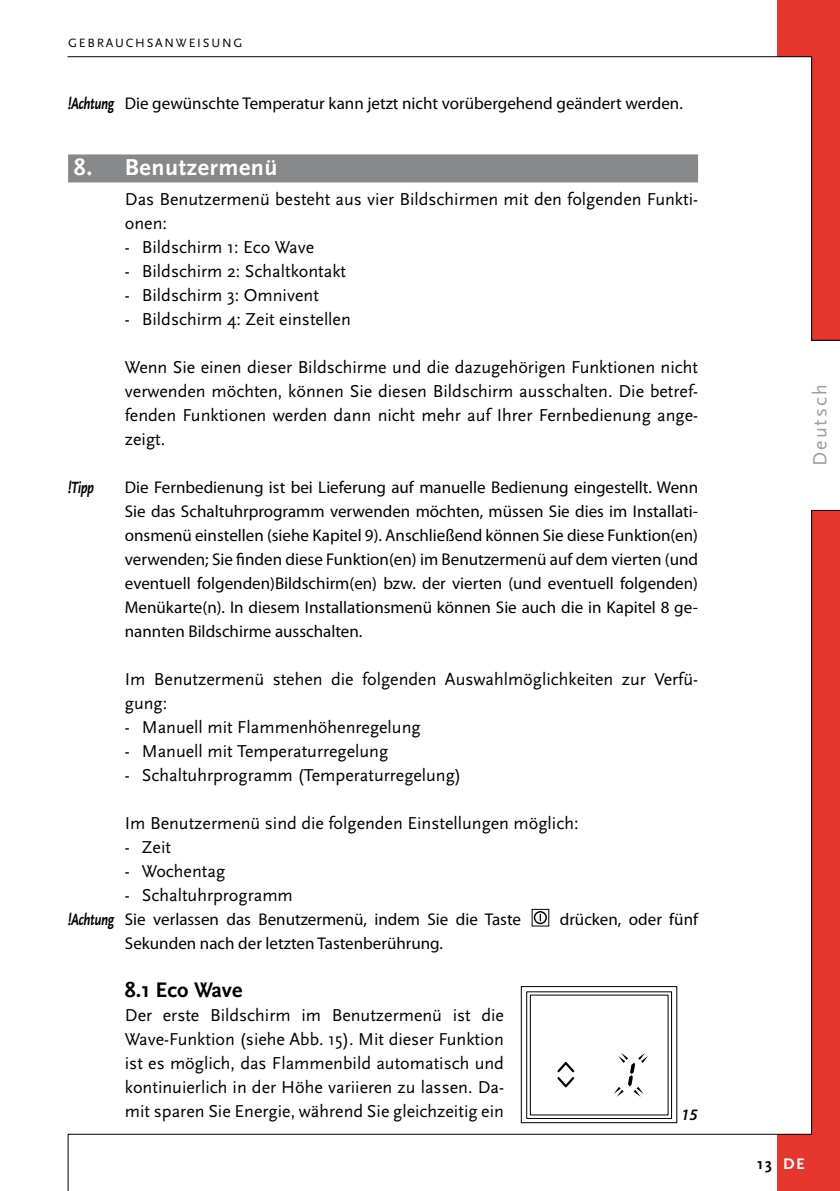
<style>
.page{position:relative;width:840px;height:1191px;background:#fff}
.page>*{position:absolute;margin:0;border:0;box-sizing:border-box;transform-origin:0 0}
.t1{font:700 24px "Scala Sans";letter-spacing:.025em;color:#fff}
.t2{font:700 22px "Scala Sans";color:#000}
.t3{font:20px "Scala Sans";letter-spacing:.105em;color:#9c9e9f}
.t4{font:18px/24px "Scala Sans";color:#000}
.t5{font:17px/24px "Myriad Pro";color:#000;text-align:justify}
.t6{font:italic 700 17px "Scala Sans";color:#000;scale:.77 1}
.t7{font:700 16px "Scala Sans";color:#000}
.t8{font:italic 600 16px "Myriad Pro";color:#000}
.t9{font:700 16px "Scala Sans";color:#fff}
.t10{font:12.6px "Scala Sans";letter-spacing:.145em;color:#000}
.s1{font-family:"Scala Sans";font-weight:700;font-style:italic}
</style>
<div class="page">
<svg style="left:810px;top:57px;width:29px;height:283px;background:#dd3a31"></svg>
<svg style="left:811px;top:510px;width:28px;height:624px;background:#c72e26"></svg>
<div style="left:68px;top:154px;width:629px;height:28px;background:#87888a"></div>
<div style="left:531px;top:909px;width:18px;height:17px;border:1px solid #000"></div>
<div style="left:533px;top:911px;width:13px;height:13px;border:1px solid #000;border-radius:50%"></div>
<svg style="left:614px;top:1053px;width:33px;height:43px"></svg>
<svg style="left:557px;top:1062px;width:17px;height:25px"></svg>
<div style="left:520px;top:986px;width:156px;height:137px;border:1px solid #000"></div>
<div style="left:777px;top:1134px;width:62px;height:57px;background:#e5352c"></div>
<div style="left:777px;top:0;width:62px;height:57px;background:#e5352c"></div>
<hr style="left:68px;top:56px;width:743px;height:1px;background:#000">
<svg style="left:68px;top:1133px;width:743px;height:58px"></svg>
<p class="t10" style="left:68px;top:36px;width:176px">GEBRAUCHSANWEISUNG</p>
<p class="t5" style="left:68px;top:91px;width:616px"><span class="s1">!Achtung</span> Die gewünschte Temperatur kann jetzt nicht vorübergehend geändert werden.</p>
<h1 class="t1" style="left:74px;top:154px;width:205px">8. Benutzermenü</h1>
<p class="t4" style="left:125px;top:188px;width:574px">Das Benutzermenü besteht aus vier Bildschirmen mit den folgenden Funkti&shy;onen:</p>
<p class="t4" style="left:125px;top:236px;width:191px">- Bildschirm 1: Eco Wave</p>
<p class="t4" style="left:125px;top:260px;width:223px">- Bildschirm 2: Schaltkontakt</p>
<p class="t4" style="left:125px;top:284px;width:195px">- Bildschirm 3: Omnivent</p>
<p class="t4" style="left:125px;top:308px;width:227px">- Bildschirm 4: Zeit einstellen</p>
<p class="t4" style="left:125px;top:356px;width:574px;text-align:justify">Wenn Sie einen dieser Bildschirme und die dazugehörigen Funktionen nicht verwenden möchten, können Sie diesen Bildschirm ausschalten. Die betref&shy;fenden Funktionen werden dann nicht mehr auf Ihrer Fernbedienung ange&shy;zeigt.</p>
<p class="t6" style="left:68px;top:478px;width:35px">!Tipp</p>
<p class="t5" style="left:125px;top:475px;width:574px">Die Fernbedienung ist bei Lieferung auf manuelle Bedienung eingestellt. Wenn Sie das Schaltuhrprogramm verwenden möchten, müssen Sie dies im Installati&shy;onsmenü einstellen (siehe Kapitel 9). Anschließend können Sie diese Funktion(en) verwenden; Sie finden diese Funktion(en) im Benutzermenü auf dem vierten (und eventuell folgenden)Bildschirm(en) bzw. der vierten (und eventuell folgenden)<br>Menükarte(n). In diesem Installationsmenü können Sie auch die in Kapitel 8 ge&shy;nannten Bildschirme ausschalten.</p>
<p class="t4" style="left:125px;top:668px;width:574px">Im Benutzermenü stehen die folgenden Auswahlmöglichkeiten zur Verfü&shy;gung:</p>
<p class="t4" style="left:125px;top:716px;width:297px">- Manuell mit Flammenhöhenregelung</p>
<p class="t4" style="left:125px;top:740px;width:265px">- Manuell mit Temperaturregelung</p>
<p class="t4" style="left:125px;top:764px;width:338px">- Schaltuhrprogramm (Temperaturregelung)</p>
<p class="t4" style="left:125px;top:812px;width:455px">Im Benutzermenü sind die folgenden Einstellungen möglich:</p>
<p class="t4" style="left:125px;top:836px;width:48px">- Zeit</p>
<p class="t4" style="left:125px;top:860px;width:102px">- Wochentag</p>
<p class="t4" style="left:125px;top:883px;width:169px">- Schaltuhrprogramm</p>
<p class="t5" style="left:68px;top:907px;width:454px"><span class="s1">!Achtung</span> Sie verlassen das Benutzermenü, indem Sie die Taste</p>
<p class="t5" style="left:559px;top:907px;width:140px">drücken, oder fünf</p>
<p class="t5" style="left:125px;top:931px;width:319px">Sekunden nach der letzten Tastenberührung.</p>
<p class="t2" style="left:125px;top:978px;width:119px">8.1 Eco Wave</p>
<p class="t4" style="left:125px;top:1004px;width:380px;text-align:justify">Der erste Bildschirm im Benutzermenü ist die Wave-Funktion (siehe Abb. 15). Mit dieser Funktion ist es möglich, das Flammenbild automatisch und kontinuierlich in der Höhe variieren zu lassen. Da&shy;mit sparen Sie Energie, während Sie gleichzeitig ein</p>
<p class="t8" style="left:680px;top:1104px;width:18px">15</p>
<p class="t3" style="left:808px;top:466px;width:83px;rotate:-90deg">Deutsch</p>
<p class="t7" style="left:756px;top:1154px;width:16px">13</p>
<p class="t9" style="left:782px;top:1154px;width:23px">DE</p>
</div>
